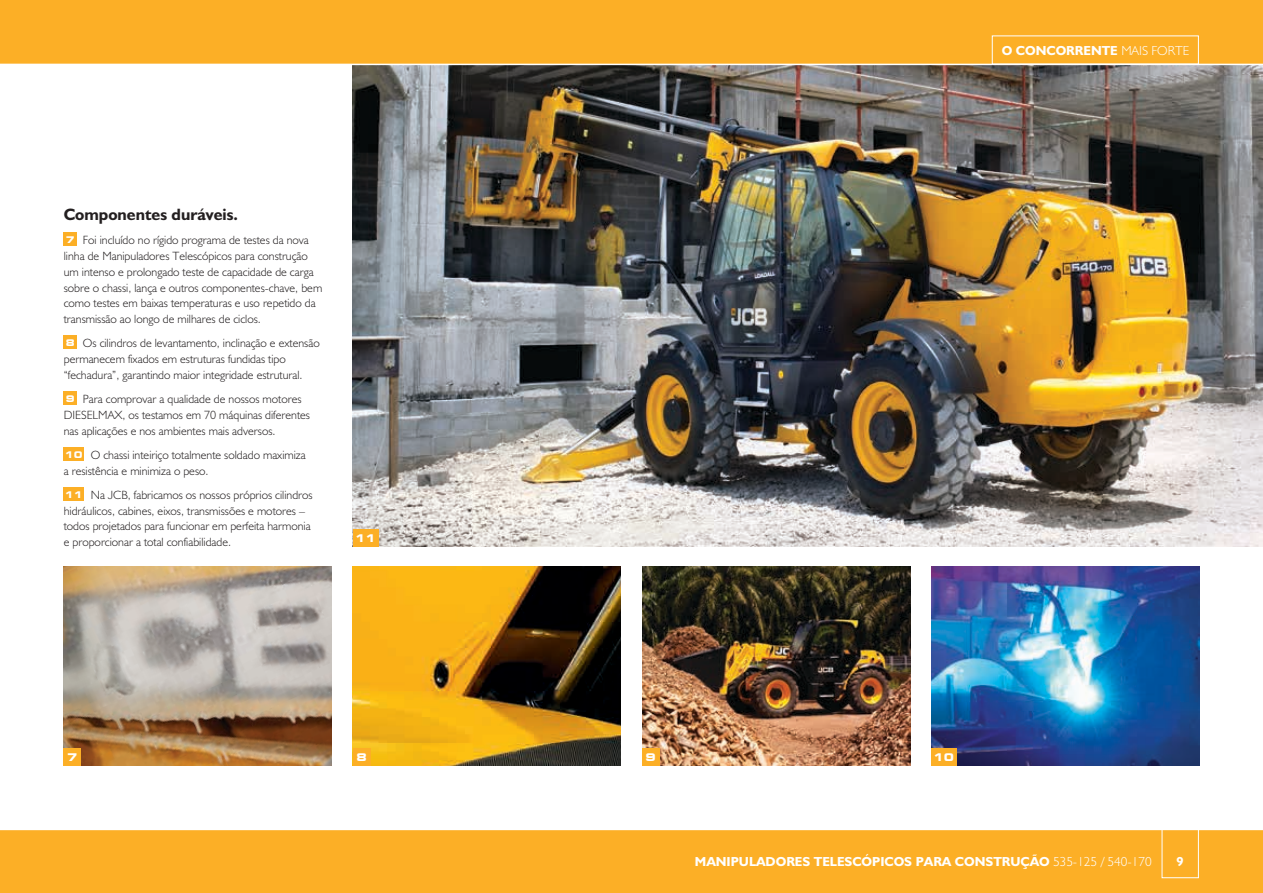
<style>
.page{position:relative;width:1263px;height:893px;background:#fff}
.page>*{position:absolute;margin:0;border:0;box-sizing:border-box;transform-origin:0 0}
.t1{font:700 16.5px "JCB Euro";color:#231f20}
.t2{font:700 13.2px "JCB Euro";color:#fff}
.t3{font:300 12px/15.8px "JCB Euro";color:#231f20}
.t4{font:700 expanded 10.5px "Square 721 BT";color:#fff}
.s1{font-family:"Square 721 BT";font-weight:700;font-stretch:expanded;font-size:9.15px;color:#fff}
.s2{font-weight:300}
</style>
<div class="page">
<img style="left:353px;top:65px;width:910px;height:481px">
<img style="left:642px;top:566px;width:268px;height:199px">
<div style="left:0;top:829px;width:1263px;height:64px;background:#fcaf26"></div>
<hr style="left:0;top:829px;width:1263px;height:1px;background:#fff">
<div style="left:0;top:0;width:1263px;height:64px;background:#fcaf26"></div>
<div style="left:1162px;top:816px;width:37px;height:62px;border:1px solid #fff"></div>
<div style="left:64px;top:233px;width:13px;height:13px;background:#fcaf26"></div>
<div style="left:64px;top:336px;width:13px;height:13px;background:#fcaf26"></div>
<div style="left:64px;top:392px;width:13px;height:13px;background:#fcaf26"></div>
<div style="left:64px;top:448px;width:20px;height:13px;background:#fcaf26"></div>
<div style="left:64px;top:488px;width:20px;height:13px;background:#fcaf26"></div>
<img style="left:64px;top:566px;width:268px;height:199px">
<div style="left:64px;top:748px;width:17px;height:17px;background:#fcaf26"></div>
<img style="left:931px;top:566px;width:268px;height:199px">
<div style="left:642px;top:748px;width:17px;height:17px;background:#fcaf26"></div>
<img style="left:353px;top:566px;width:268px;height:199px">
<div style="left:353px;top:748px;width:17px;height:17px;background:#fcaf26"></div>
<div style="left:931px;top:748px;width:26px;height:17px;background:#fcaf26"></div>
<div style="left:353px;top:529px;width:26px;height:17px;background:#fcaf26"></div>
<h1 class="t1" style="left:64px;top:204px;width:176px">Componentes duráveis.</h1>
<p class="t3" style="left:64px;top:232px;width:260px"><span class="s1">7</span> Foi incluído no rígido programa de testes da nova linha de Manipuladores Telescópicos para construção um intenso e prolongado teste de capacidade de carga sobre o chassi, lança e outros componentes-chave, bem como testes em baixas temperaturas e uso repetido da transmissão ao longo de milhares de ciclos.</p>
<p class="t3" style="left:64px;top:335px;width:257px"><span class="s1">8</span> Os cilindros de levantamento, inclinação e extensão permanecem fixados em estruturas fundidas tipo “fechadura”, garantindo maior integridade estrutural.</p>
<p class="t3" style="left:64px;top:391px;width:248px"><span class="s1">9</span> Para comprovar a qualidade de nossos motores<br>DIESELMAX, os testamos em 70 máquinas diferentes nas aplicações e nos ambientes mais adversos.</p>
<p class="t3" style="left:64px;top:447px;width:244px"><span class="s1">10</span> O chassi inteiriço totalmente soldado maximiza a resistência e minimiza o peso.</p>
<p class="t3" style="left:64px;top:487px;width:250px"><span class="s1">11</span> Na JCB, fabricamos os nossos próprios cilindros hidráulicos, cabines, eixos, transmissões e motores – todos projetados para funcionar em perfeita harmonia e proporcionar a total confiabilidade.</p>
<p class="t4" style="left:355px;top:532px;width:22px">11</p>
<p class="t2" style="left:1002px;top:42px;width:189px">O CONCORRENTE <span class="s2">MAIS FORTE</span></p>
<p class="t4" style="left:67px;top:751px;width:12px">7</p>
<p class="t4" style="left:356px;top:751px;width:12px">8</p>
<p class="t4" style="left:646px;top:751px;width:12px">9</p>
<p class="t4" style="left:933px;top:751px;width:22px">10</p>
<p class="t2" style="left:695px;top:853px;width:458px">MANIPULADORES TELESCÓPICOS PARA CONSTRUÇÃO <span class="s2">535-125 / 540-170</span></p>
<p class="t2" style="left:1176px;top:853px;width:9px">9</p>
</div>
